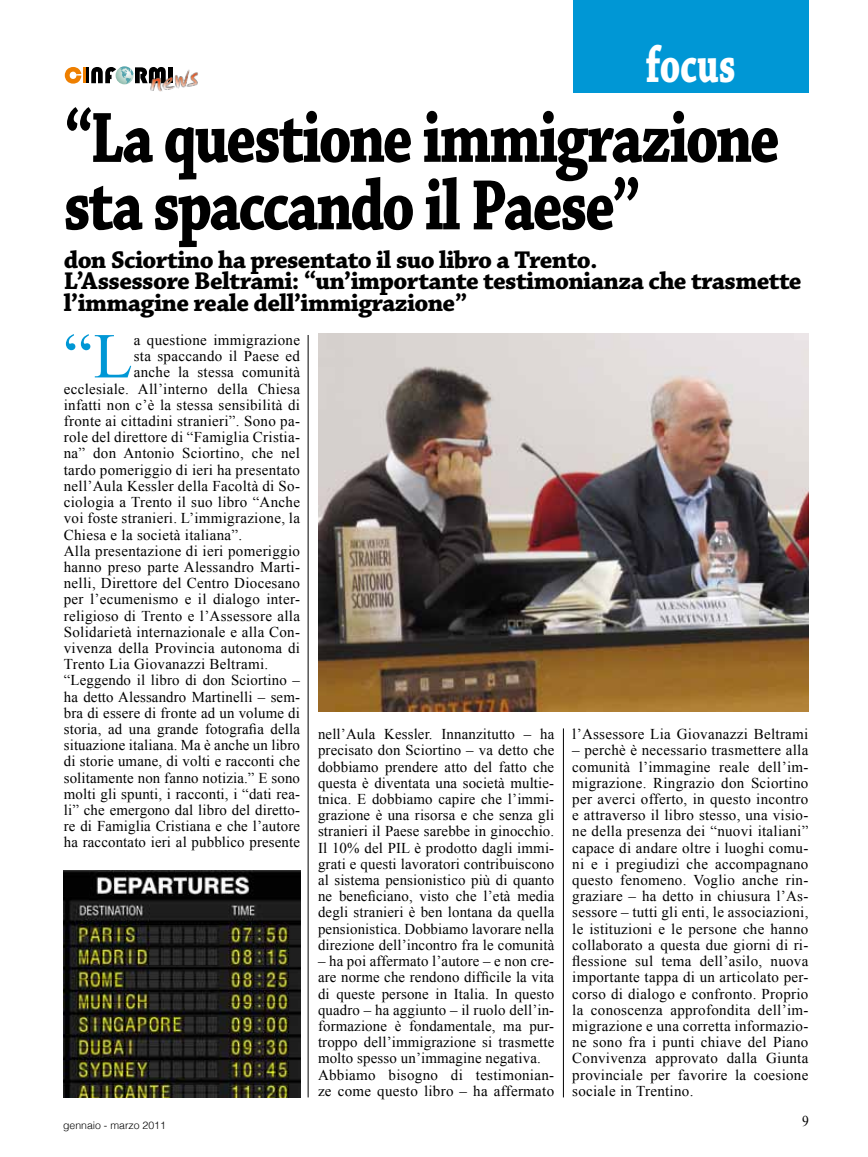
<style>
.page{position:relative;width:868px;height:1157px;background:#fff}
.page>*{position:absolute;margin:0;border:0;box-sizing:border-box;transform-origin:0 0}
.t1{font:700 75px/67.5px "Chaparral Pro";letter-spacing:-.04em;color:#000;scale:.8 1}
.t2{font:63.9px "Times New Roman";color:#0097d5}
.t3{font:700 54px "Chaparral Pro";color:#fff;scale:.7 1}
.t4{font:700 25.5px/21.8px "Chaparral Pro";letter-spacing:-.025em;color:#000}
.t5{font:15px/16.2px "Times New Roman";letter-spacing:.02em;color:#000;text-align:justify}
.t6{font:15px "Times New Roman";letter-spacing:.02em;color:#000;scale:.9 1}
.t7{font:300 10.5px "Helvetica";color:#000}
</style>
<div class="page">
<div style="left:168px;top:67px;width:5px;height:16px;background:#000"></div>
<svg style="left:65px;top:66px;width:101px;height:18px"></svg>
<img style="left:147px;top:70px;width:51px;height:22px">
<div style="left:572px;top:0;width:236px;height:93px;background:#0097d5"></div>
<hr style="left:563px;top:728px;width:1px;height:369px;background:#000">
<hr style="left:308px;top:335px;width:1px;height:762px;background:#000">
<img style="left:318px;top:333px;width:490px;height:378px">
<img style="left:64px;top:870px;width:236px;height:227px">
<h3 class="t3" style="left:645px;top:33px;width:130px">focus</h3>
<h1 class="t1" style="left:64px;top:107px;width:896px">“La questione immigrazione sta spaccando il Paese”</h1>
<h3 class="t4" style="left:64px;top:250px;width:739px">don Sciortino ha presentato il suo libro a Trento.<br>L’Assessore Beltrami: “un’importante testimonianza che trasmette l’immagine reale dell’immigrazione”</h3>
<h2 class="t2" style="left:64px;top:313px;width:70px">“L</h2>
<p class="t5" style="left:134px;top:332px;width:168px">a questione immigrazione</p>
<p class="t5" style="left:134px;top:348px;width:168px">sta spaccando il Paese ed</p>
<p class="t5" style="left:134px;top:364px;width:168px">anche la stessa comunità</p>
<p class="t5" style="left:64px;top:380px;width:238px">ecclesiale. All’interno della Chiesa</p>
<p class="t5" style="left:64px;top:396px;width:238px">infatti non c’è la stessa sensibilità di</p>
<p class="t5" style="left:64px;top:413px;width:238px">fronte ai cittadini stranieri”. Sono pa-</p>
<p class="t5" style="left:64px;top:429px;width:238px">role del direttore di “Famiglia Cristia-</p>
<p class="t5" style="left:64px;top:445px;width:238px">na” don Antonio Sciortino, che nel</p>
<p class="t5" style="left:64px;top:461px;width:238px">tardo pomeriggio di ieri ha presentato</p>
<p class="t5" style="left:64px;top:477px;width:238px">nell’Aula Kessler della Facoltà di So-</p>
<p class="t5" style="left:64px;top:494px;width:238px">ciologia a Trento il suo libro “Anche</p>
<p class="t5" style="left:64px;top:510px;width:238px">voi foste stranieri. L’immigrazione, la</p>
<p class="t5" style="left:64px;top:526px;width:180px">Chiesa e la società italiana”.</p>
<p class="t5" style="left:64px;top:542px;width:238px">Alla presentazione di ieri pomeriggio</p>
<p class="t5" style="left:64px;top:558px;width:238px">hanno preso parte Alessandro Marti-</p>
<p class="t5" style="left:64px;top:575px;width:238px">nelli, Direttore del Centro Diocesano</p>
<p class="t5" style="left:64px;top:591px;width:238px">per l’ecumenismo e il dialogo inter-</p>
<p class="t5" style="left:64px;top:607px;width:238px">religioso di Trento e l’Assessore alla</p>
<p class="t5" style="left:64px;top:623px;width:238px">Solidarietà internazionale e alla Con-</p>
<p class="t5" style="left:64px;top:639px;width:238px">vivenza della Provincia autonoma di</p>
<p class="t5" style="left:64px;top:656px;width:206px">Trento Lia Giovanazzi Beltrami.</p>
<p class="t5" style="left:64px;top:672px;width:238px">“Leggendo il libro di don Sciortino –</p>
<p class="t5" style="left:64px;top:688px;width:238px">ha detto Alessandro Martinelli – sem-</p>
<p class="t5" style="left:64px;top:704px;width:238px">bra di essere di fronte ad un volume di</p>
<p class="t5" style="left:64px;top:720px;width:238px">storia, ad una grande fotografia della</p>
<p class="t5" style="left:64px;top:737px;width:238px">situazione italiana. Ma è anche un libro</p>
<p class="t5" style="left:64px;top:753px;width:238px">di storie umane, di volti e racconti che</p>
<p class="t5" style="left:64px;top:769px;width:238px">solitamente non fanno notizia.” E sono</p>
<p class="t5" style="left:64px;top:785px;width:238px">molti gli spunti, i racconti, i “dati rea-</p>
<p class="t5" style="left:64px;top:801px;width:238px">li” che emergono dal libro del diretto-</p>
<p class="t5" style="left:64px;top:818px;width:238px">re di Famiglia Cristiana e che l’autore</p>
<p class="t5" style="left:64px;top:834px;width:238px">ha raccontato ieri al pubblico presente</p>
<p class="t5" style="left:572px;top:726px;width:238px">l’Assessore Lia Giovanazzi Beltrami</p>
<p class="t5" style="left:572px;top:742px;width:238px">– perchè è necessario trasmettere alla comunità l’immagine reale dell’im&shy;migrazione. Ringrazio don Sciortino per averci offerto, in questo incontro e attraverso il libro stesso, una visio&shy;ne della presenza dei “nuovi italiani” capace di andare oltre i luoghi comu&shy;ni e i pregiudizi che accompagnano questo fenomeno. Voglio anche rin&shy;graziare – ha detto in chiusura l’As&shy;sessore – tutti gli enti, le associazioni, le istituzioni e le persone che hanno collaborato a questa due giorni di ri&shy;flessione sul tema dell’asilo, nuova importante tappa di un articolato per&shy;corso di dialogo e confronto. Proprio la conoscenza approfondita dell’im&shy;migrazione e una corretta informazio&shy;ne sono fra i punti chiave del Piano Convivenza approvato dalla Giunta provinciale per favorire la coesione sociale in Trentino.</p>
<p class="t5" style="left:318px;top:726px;width:238px">nell’Aula Kessler. Innanzitutto – ha precisato don Sciortino – va detto che dobbiamo prendere atto del fatto che questa è diventata una società multie&shy;tnica. E dobbiamo capire che l’immi&shy;grazione è una risorsa e che senza gli stranieri il Paese sarebbe in ginocchio.<br>Il 10% del PIL è prodotto dagli immi&shy;grati e questi lavoratori contribuiscono al sistema pensionistico più di quanto ne beneficiano, visto che l’età media degli stranieri è ben lontana da quella pensionistica. Dobbiamo lavorare nella direzione dell’incontro fra le comunità</p>
<p class="t5" style="left:318px;top:952px;width:238px;text-align:left">– ha poi affermato l’autore – e non cre&shy;are norme che rendono difficile la vita di queste persone in Italia. In questo quadro – ha aggiunto – il ruolo dell’in&shy;formazione è fondamentale, ma pur&shy;troppo dell’immigrazione si trasmette molto spesso un’immagine negativa.<br>Abbiamo bisogno di testimonian&shy;ze come questo libro – ha affermato</p>
<p class="t7" style="left:63px;top:1119px;width:104px">gennaio - marzo 2011</p>
<p class="t6" style="left:802px;top:1110px;width:9px">9</p>
</div>
